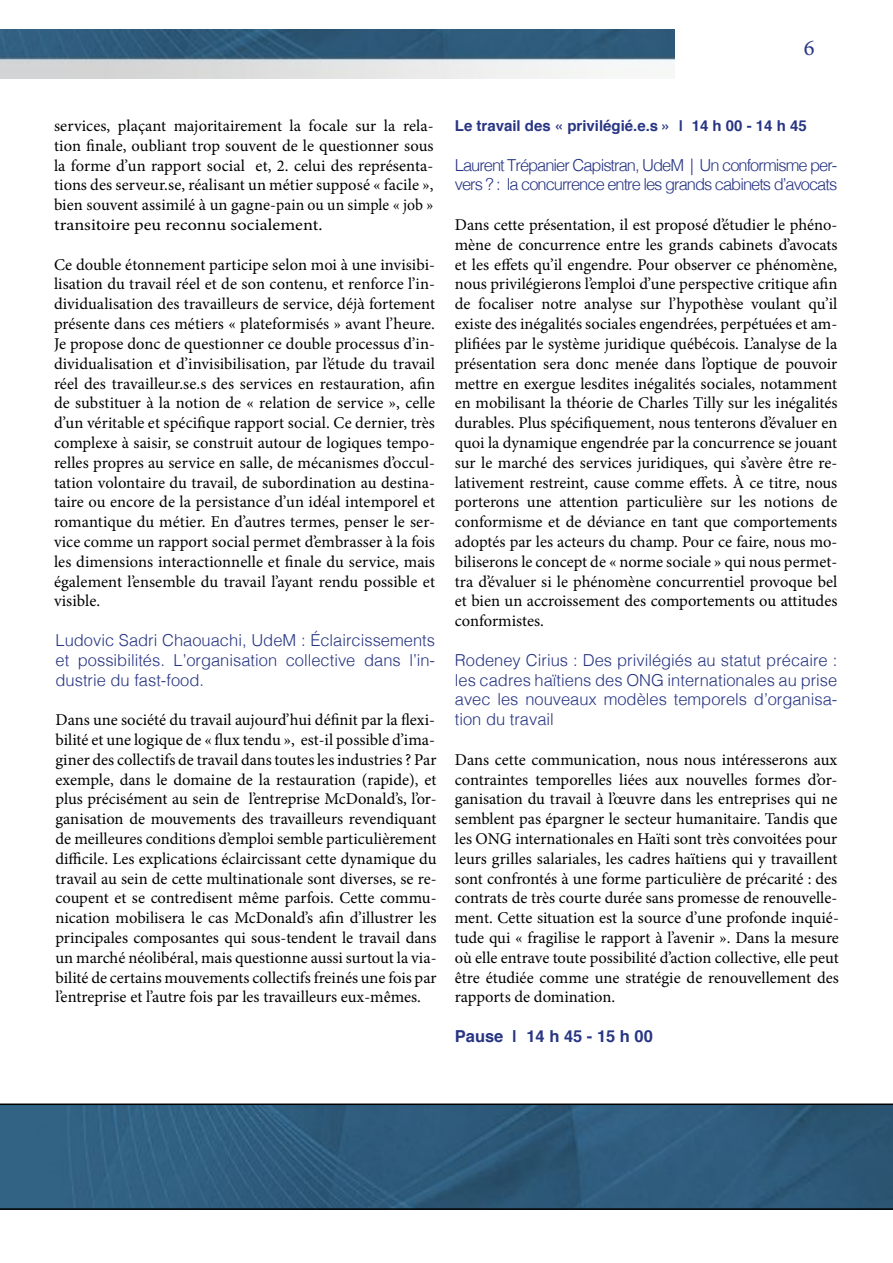
<style>
.page{position:relative;width:893px;height:1263px;background:#fff}
.page>*{position:absolute;margin:0;border:0;box-sizing:border-box;transform-origin:0 0}
.t1{font:22.5px "Minion Pro";color:#283583}
.t2{font:16.5px/19.8px "Minion Pro";color:#000;text-align:justify}
.t3{font:300 16.5px/19.8px "Helvetica";color:#283583;text-align:justify}
.t4{font:300 16.5px/19.8px "Helvetica";letter-spacing:-.06em;color:#283583}
.t5{font:700 16.5px "Helvetica";color:#283583}
.t6{font:700 15px "Helvetica";color:#283583}
</style>
<div class="page">
<svg style="left:0;top:1103px;width:893px;height:107px;background:#2e5a79"></svg>
<img style="left:0;top:30px;width:674px;height:48px">
<h1 class="t1" style="left:804px;top:33px;width:12px">6</h1>
<p class="t2" style="left:54px;top:116px;width:381px">services, plaçant majoritairement la focale sur la rela&shy;tion finale, oubliant trop souvent de le questionner sous la forme d’un rapport social et, 2. celui des représenta&shy;tions des serveur.se, réalisant un métier supposé « facile », bien souvent assimilé à un gagne-pain ou un simple « job » transitoire peu reconnu socialement.</p>
<p class="t2" style="left:54px;top:255px;width:383px">Ce double étonnement participe selon moi à une invisibi&shy;lisation du travail réel et de son contenu, et renforce l’in&shy;dividualisation des travailleurs de service, déjà fortement présente dans ces métiers « plateformisés » avant l’heure.<br>Je propose donc de questionner ce double processus d’in&shy;dividualisation et d’invisibilisation, par l’étude du travail réel des travailleur.se.s des services en restauration, afin de substituer à la notion de « relation de service », celle d’un véritable et spécifique rapport social. Ce dernier, très complexe à saisir, se construit autour de logiques tempo&shy;relles propres au service en salle, de mécanismes d’occul&shy;tation volontaire du travail, de subordination au destina&shy;taire ou encore de la persistance d’un idéal intemporel et romantique du métier. En d’autres termes, penser le ser&shy;vice comme un rapport social permet d’embrasser à la fois les dimensions interactionnelle et finale du service, mais également l’ensemble du travail l’ayant rendu possible et visible.</p>
<p class="t3" style="left:56px;top:631px;width:381px">Ludovic Sadri Chaouachi, UdeM : Éclaircissements et possibilités. L’organisation collective dans l’in&shy;dustrie du fast-food.</p>
<p class="t2" style="left:56px;top:710px;width:383px">Dans une société du travail aujourd’hui définit par la flexi&shy;bilité et une logique de « flux tendu », est-il possible d’ima&shy;giner des collectifs de travail dans toutes les industries ? Par exemple, dans le domaine de la restauration (rapide), et plus précisément au sein de l’entreprise McDonald’s, l’or&shy;ganisation de mouvements des travailleurs revendiquant de meilleures conditions d’emploi semble particulièrement difficile. Les explications éclaircissant cette dynamique du travail au sein de cette multinationale sont diverses, se re&shy;coupent et se contredisent même parfois. Cette commu&shy;nication mobilisera le cas McDonald’s afin d’illustrer les principales composantes qui sous-tendent le travail dans un marché néolibéral, mais questionne aussi surtout la via&shy;bilité de certains mouvements collectifs freinés une fois par l’entreprise et l’autre fois par les travailleurs eux-mêmes.</p>
<p class="t6" style="left:455px;top:120px;width:353px">Le travail des « privilégié.e.s » | 14 h 00 - 14 h 45</p>
<p class="t4" style="left:455px;top:156px;width:384px">Laurent Trépanier Capistran, UdeM | Un conformisme per&shy;vers ? : la concurrence entre les grands cabinets d’avocats</p>
<p class="t2" style="left:455px;top:215px;width:384px">Dans cette présentation, il est proposé d’étudier le phéno&shy;mène de concurrence entre les grands cabinets d’avocats et les effets qu’il engendre. Pour observer ce phénomène, nous privilégierons l’emploi d’une perspective critique afin de focaliser notre analyse sur l’hypothèse voulant qu’il existe des inégalités sociales engendrées, perpétuées et am&shy;plifiées par le système juridique québécois. L’analyse de la présentation sera donc menée dans l’optique de pouvoir mettre en exergue lesdites inégalités sociales, notamment en mobilisant la théorie de Charles Tilly sur les inégalités durables. Plus spécifiquement, nous tenterons d’évaluer en quoi la dynamique engendrée par la concurrence se jouant sur le marché des services juridiques, qui s’avère être re&shy;lativement restreint, cause comme effets. À ce titre, nous porterons une attention particulière sur les notions de conformisme et de déviance en tant que comportements adoptés par les acteurs du champ. Pour ce faire, nous mo&shy;biliserons le concept de « norme sociale » qui nous permet&shy;tra d’évaluer si le phénomène concurrentiel provoque bel et bien un accroissement des comportements ou attitudes conformistes.</p>
<p class="t3" style="left:455px;top:651px;width:384px">Rodeney Cirius : Des privilégiés au statut précaire : les cadres haïtiens des ONG internationales au prise avec les nouveaux modèles temporels d’organisa&shy;tion du travail</p>
<p class="t2" style="left:455px;top:750px;width:386px">Dans cette communication, nous nous intéresserons aux contraintes temporelles liées aux nouvelles formes d’or&shy;ganisation du travail à l’œuvre dans les entreprises qui ne semblent pas épargner le secteur humanitaire. Tandis que les ONG internationales en Haïti sont très convoitées pour leurs grilles salariales, les cadres haïtiens qui y travaillent sont confrontés à une forme particulière de précarité : des contrats de très courte durée sans promesse de renouvelle&shy;ment. Cette situation est la source d’une profonde inquié&shy;tude qui « fragilise le rapport à l’avenir ». Dans la mesure où elle entrave toute possibilité d’action collective, elle peut être étudiée comme une stratégie de renouvellement des rapports de domination.</p>
<p class="t5" style="left:455px;top:1029px;width:200px">Pause | 14 h 45 - 15 h 00</p>
</div>
